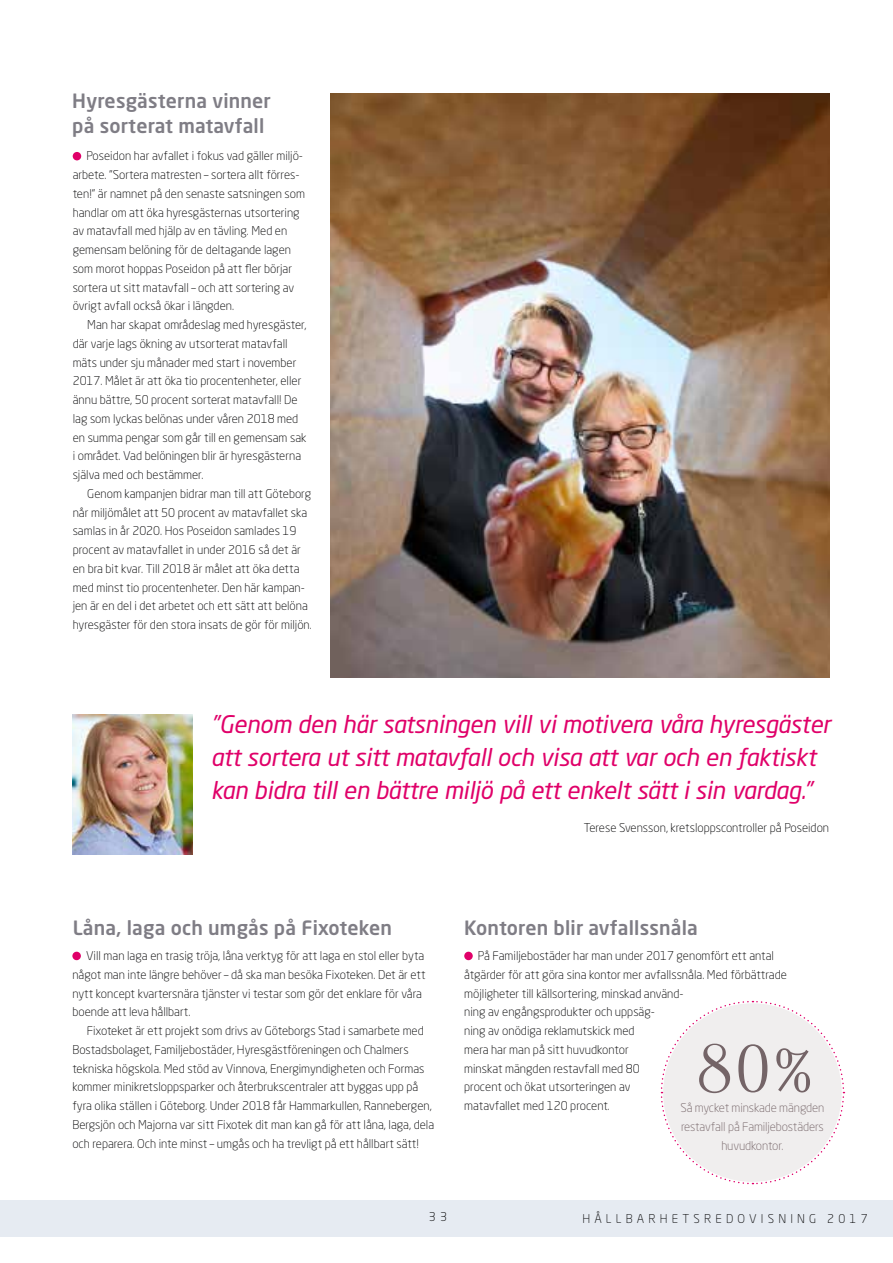
<style>
.page{position:relative;width:893px;height:1263px;background:#fff}
.page>*{position:absolute;margin:0;border:0;box-sizing:border-box;transform-origin:0 0}
.t1{font:66px "Rochester";color:#746467}
.t2{font:italic 24px/33px "Neo Sans Pro";letter-spacing:-.01em;color:#e00069}
.t3{font:500 19.5px/25.5px "Neo Sans Pro";letter-spacing:.01em;color:#7f7d85}
.t4{font:300 12px/18.8px "Neo Sans Pro";color:#020203}
.t5{font:300 12px/18.8px "Neo Sans Pro";letter-spacing:-.01em;color:#746467;text-align:center}
.t6{font:300 12px "Neo Sans Pro";letter-spacing:.35em;color:#020203}
</style>
<div class="page">
<div style="left:0;top:1200px;width:893px;height:37px;background:#e0e7ef"></div>
<img style="left:331px;top:94px;width:498px;height:583px">
<div style="left:73px;top:152px;width:8px;height:8px;background:#e00069;border-radius:50%"></div>
<div style="left:72px;top:952px;width:9px;height:8px;background:#e00069;border-radius:50%"></div>
<div style="left:464px;top:952px;width:9px;height:8px;background:#e00069;border-radius:50%"></div>
<svg style="left:660px;top:1000px;width:185px;height:185px"></svg>
<img style="left:73px;top:714px;width:120px;height:141px">
<h3 class="t3" style="left:72px;top:87px;width:200px">Hyresgästerna vinner på sorterat matavfall</h3>
<p class="t4" style="left:73px;top:147px;width:234px;text-indent:14px">Poseidon har avfallet i fokus vad gäller miljö&shy;arbete. ”Sortera matresten – sortera allt förres&shy;ten!” är namnet på den senaste satsningen som handlar om att öka hyresgästernas utsortering av matavfall med hjälp av en tävling. Med en gemensam belöning för de deltagande lagen som morot hoppas Poseidon på att fler börjar sortera ut sitt matavfall – och att sortering av övrigt avfall också ökar i längden.</p>
<p class="t4" style="left:73px;top:315px;width:235px;text-indent:15px">Man har skapat områdeslag med hyresgäster, där varje lags ökning av utsorterat matavfall mäts under sju månader med start i november 2017. Målet är att öka tio procentenheter, eller ännu bättre, 50 procent sorterat matavfall! De lag som lyckas belönas under våren 2018 med en summa pengar som går till en gemensam sak i området. Vad belöningen blir är hyresgästerna själva med och bestämmer.</p>
<p class="t4" style="left:73px;top:484px;width:241px;text-indent:15px">Genom kampanjen bidrar man till att Göteborg når miljömålet att 50 procent av matavfallet ska samlas in år 2020. Hos Poseidon samlades 19 procent av matavfallet in under 2016 så det är en bra bit kvar. Till 2018 är målet att öka detta med minst tio procentenheter. Den här kampan&shy;jen är en del i det arbetet och ett sätt att belöna hyresgäster för den stora insats de gör för miljön.</p>
<h2 class="t2" style="left:211px;top:707px;width:621px">”Genom den här satsningen vill vi motivera våra hyresgäster att sortera ut sitt matavfall och visa att var och en faktiskt kan bidra till en bättre miljö på ett enkelt sätt i sin vardag.”</h2>
<p class="t4" style="left:584px;top:818px;width:247px">Terese Svensson, kretsloppscontroller på Poseidon</p>
<h3 class="t3" style="left:73px;top:914px;width:321px">Låna, laga och umgås på Fixoteken</h3>
<p class="t4" style="left:72px;top:946px;width:355px;text-indent:14px">Vill man laga en trasig tröja, låna verktyg för att laga en stol eller byta något man inte längre behöver – då ska man besöka Fixoteken. Det är ett nytt koncept kvartersnära tjänster vi testar som gör det enklare för våra boende att leva hållbart.</p>
<p class="t4" style="left:72px;top:1021px;width:363px;text-indent:15px">Fixoteket är ett projekt som drivs av Göteborgs Stad i samarbete med Bostadsbolaget, Familjebostäder, Hyresgästföreningen och Chalmers tekniska högskola. Med stöd av Vinnova, Energimyndigheten och Formas kommer minikretsloppsparker och återbrukscentraler att byggas upp på fyra olika ställen i Göteborg. Under 2018 får Hammarkullen, Rannebergen, Bergsjön och Majorna var sitt Fixotek dit man kan gå för att låna, laga, dela och reparera. Och inte minst – umgås och ha trevligt på ett hållbart sätt!</p>
<h3 class="t3" style="left:464px;top:914px;width:235px">Kontoren blir avfallssnåla</h3>
<p class="t4" style="left:464px;top:946px;width:324px;text-indent:14px">På Familjebostäder har man under 2017 genomfört ett antal åtgärder för att göra sina kontor mer avfallssnåla. Med förbättrade möjligheter till källsortering, minskad använd-<br>ning av engångsprodukter och uppsäg-<br>ning av onödiga reklamutskick med<br>mera har man på sitt huvudkontor<br>minskat mängden restavfall med 80<br>procent och ökat utsorteringen av<br>matavfallet med 120 procent.</p>
<h1 class="t1" style="left:695px;top:1024px;width:120px">80%</h1>
<p class="t5" style="left:681px;top:1117px;width:144px">restavfall på Familjebostäders huvudkontor.</p>
<p class="t5" style="left:680px;top:1098px;width:146px">Så mycket minskade mängden</p>
<p class="t4" style="left:429px;top:1207px;width:20px">3 3</p>
<p class="t6" style="left:583px;top:1212px;width:287px">HÅLLBARHETSREDOVISNING 2017</p>
</div>
